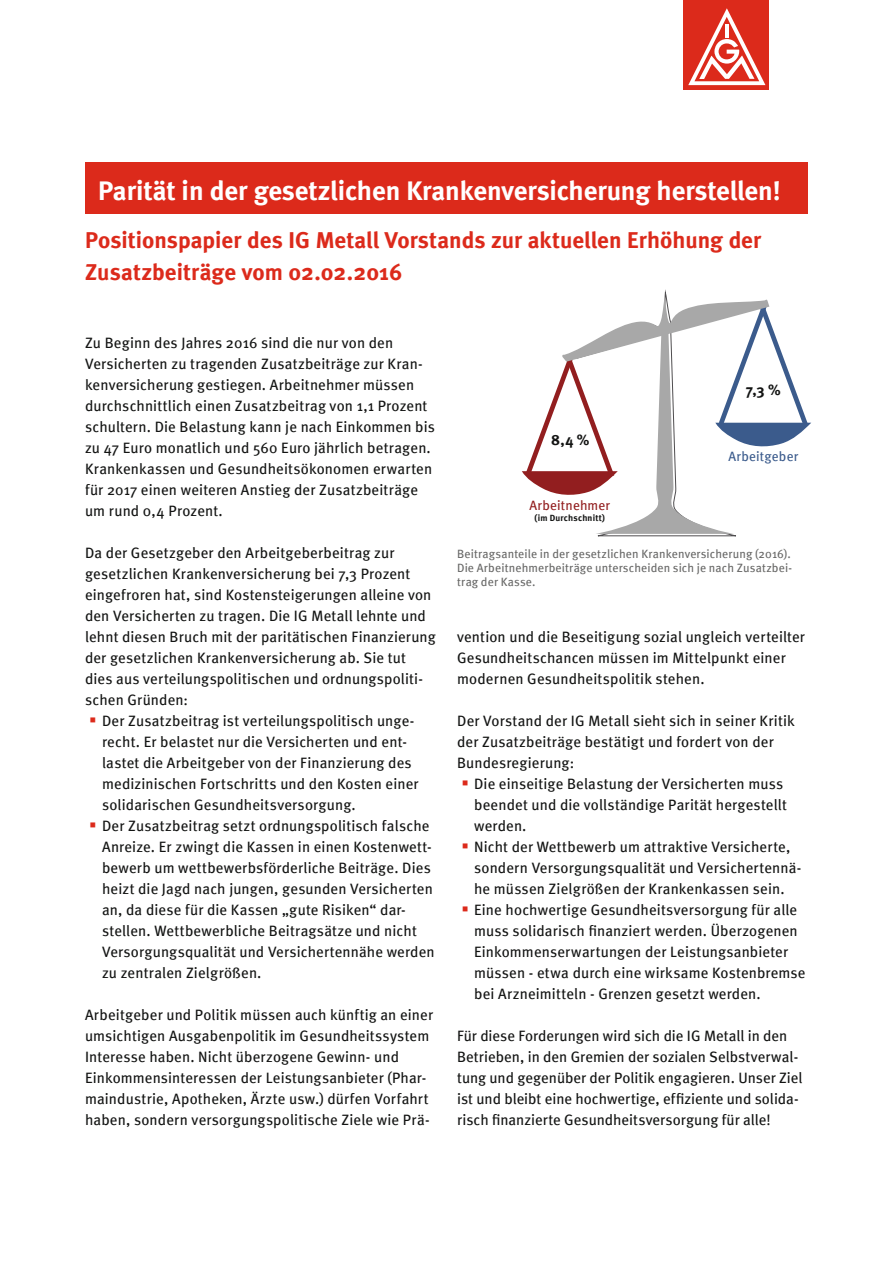
<style>
.page{position:relative;width:893px;height:1263px;background:#fff}
.page>*{position:absolute;margin:0;border:0;box-sizing:border-box;transform-origin:0 0}
.Zwischenüberschrift{font:700 27px "Meta";color:#fff}
.Copy1-de{font:700 23.1px/32.2px "Meta";color:#dc2a1b}
.Copy1-de-2{font:15px/21px "Meta";letter-spacing:.01em;color:#131413}
.COPY-de{font:700 15px "Meta";color:#131413}
.COPY-de-2{font:13.5px "Meta";letter-spacing:.015em;color:#921e1f}
.COPY-de-3{font:13.5px "Meta";letter-spacing:.015em;color:#3b5b8c}
.COPY-de-4{font:12px/14.4px "Meta";letter-spacing:.01em;color:#686867;text-align:justify}
.COPY-de-5{font:700 9px "Meta";letter-spacing:.025em;color:#131413}
</style>
<div class="page">
<div style="left:85px;top:162px;width:723px;height:51px;background:#dc2a1b"></div>
<svg style="left:522px;top:292px;width:289px;height:245px"></svg>
<div style="left:684px;top:0;width:85px;height:89px;background:#dc2a1b"></div>
<svg style="left:688px;top:8px;width:77px;height:77px"></svg>
<p class="Zwischenüberschrift" style="left:98px;top:174px;width:684px">Parität in der gesetzlichen Krankenversicherung herstellen!</p>
<p class="Copy1-de" style="left:85px;top:224px;width:678px">Positionspapier des IG Metall Vorstands zur aktuellen Erhöhung der<br>Zusatzbeiträge vom 02.02.2016</p>
<p class="Copy1-de-2" style="left:85px;top:332px;width:351px">Zu Beginn des Jahres 2016 sind die nur von den Versicherten zu tragenden Zusatzbeiträge zur Kran&shy;kenversicherung gestiegen. Arbeitnehmer müssen durchschnittlich einen Zusatzbeitrag von 1,1 Prozent schultern. Die Belastung kann je nach Einkommen bis zu 47 Euro monatlich und 560 Euro jährlich betragen.<br>Krankenkassen und Gesundheitsökonomen erwarten für 2017 einen weiteren Anstieg der Zusatzbeiträge um rund 0,4 Prozent.</p>
<p class="Copy1-de-2" style="left:85px;top:542px;width:352px">Da der Gesetzgeber den Arbeitgeberbeitrag zur gesetzlichen Krankenversicherung bei 7,3 Prozent eingefroren hat, sind Kostensteigerungen alleine von den Versicherten zu tragen. Die IG Metall lehnte und lehnt diesen Bruch mit der paritätischen Finanzierung der gesetzlichen Krankenversicherung ab. Sie tut dies aus verteilungspolitischen und ordnungspoliti&shy;schen Gründen:</p>
<p class="Copy1-de-2" style="left:102px;top:710px;width:318px">Der Zusatzbeitrag ist verteilungspolitisch unge&shy;recht. Er belastet nur die Versicherten und ent&shy;lastet die Arbeitgeber von der Finanzierung des medizinischen Fortschritts und den Kosten einer solidarischen Gesundheitsversorgung.</p>
<p class="Copy1-de-2" style="left:102px;top:815px;width:334px">Der Zusatzbeitrag setzt ordnungspolitisch falsche Anreize. Er zwingt die Kassen in einen Kostenwett&shy;bewerb um wettbewerbsförderliche Beiträge. Dies heizt die Jagd nach jungen, gesunden Versicherten an, da diese für die Kassen „gute Risiken“ dar&shy;stellen. Wettbewerbliche Beitragsätze und nicht Versorgungsqualität und Versichertennähe werden zu zentralen Zielgrößen.</p>
<p class="Copy1-de-2" style="left:85px;top:1004px;width:350px">Arbeitgeber und Politik müssen auch künftig an einer umsichtigen Ausgabenpolitik im Gesundheitssystem Interesse haben. Nicht überzogene Gewinn- und Einkommensinteressen der Leistungsanbieter (Phar&shy;maindustrie, Apotheken, Ärzte usw.) dürfen Vorfahrt haben, sondern versorgungspolitische Ziele wie Prä-</p>
<p class="COPY-de" style="left:551px;top:430px;width:40px">8,4 %</p>
<p class="COPY-de-2" style="left:529px;top:497px;width:82px">Arbeitnehmer</p>
<p class="COPY-de-5" style="left:535px;top:512px;width:72px">(im Durchschnitt)</p>
<p class="COPY-de" style="left:746px;top:381px;width:36px">7,3 %</p>
<p class="COPY-de-3" style="left:728px;top:449px;width:71px">Arbeitgeber</p>
<p class="COPY-de-4" style="left:457px;top:546px;width:336px">Beitragsanteile in der gesetzlichen Krankenversicherung (2016).<br>Die Arbeitnehmerbeiträge unterscheiden sich je nach Zusatzbei&shy;trag der Kasse.</p>
<p class="Copy1-de-2" style="left:457px;top:626px;width:349px">vention und die Beseitigung sozial ungleich verteilter<br>Gesundheitschancen müssen im Mittelpunkt einer modernen Gesundheitspolitik stehen.</p>
<p class="Copy1-de-2" style="left:457px;top:710px;width:339px">Der Vorstand der IG Metall sieht sich in seiner Kritik der Zusatzbeiträge bestätigt und fordert von der<br>Bundesregierung:</p>
<p class="Copy1-de-2" style="left:474px;top:773px;width:314px">Die einseitige Belastung der Versicherten muss beendet und die vollständige Parität hergestellt werden.</p>
<p class="Copy1-de-2" style="left:474px;top:836px;width:329px">Nicht der Wettbewerb um attraktive Versicherte, sondern Versorgungsqualität und Versichertennä&shy;he müssen Zielgrößen der Krankenkassen sein.</p>
<p class="Copy1-de-2" style="left:474px;top:899px;width:333px">Eine hochwertige Gesundheitsversorgung für alle muss solidarisch finanziert werden. Überzogenen Einkommenserwartungen der Leistungsanbieter müssen - etwa durch eine wirksame Kostenbremse bei Arzneimitteln - Grenzen gesetzt werden.</p>
<p class="Copy1-de-2" style="left:457px;top:1025px;width:347px">Für diese Forderungen wird sich die IG Metall in den Betrieben, in den Gremien der sozialen Selbstverwal&shy;tung und gegenüber der Politik engagieren. Unser Ziel ist und bleibt eine hochwertige, effiziente und solida&shy;risch finanzierte Gesundheitsversorgung für alle!</p>
</div>
